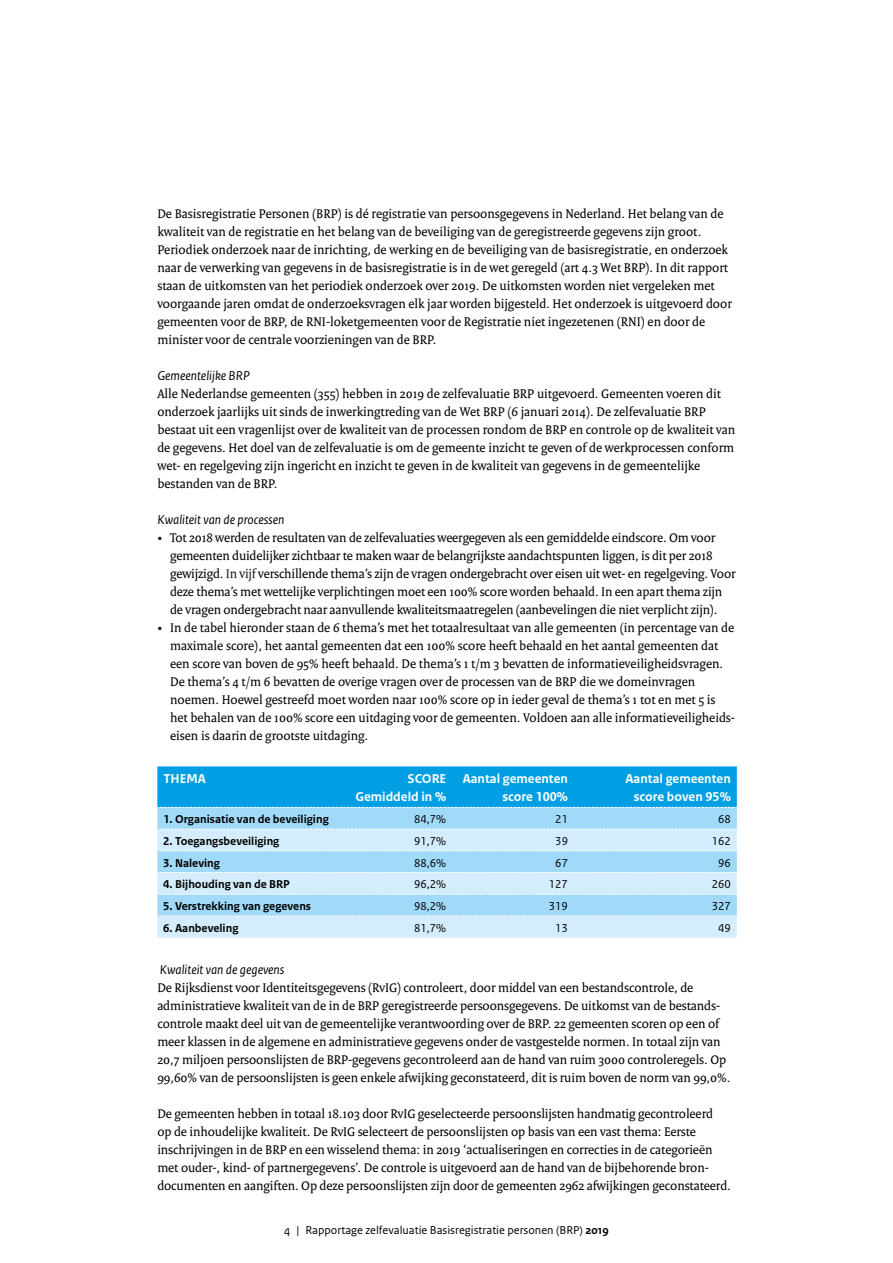
<style>
.page{position:relative;width:893px;height:1263px;background:#fff}
.page>*{position:absolute;margin:0;border:0;box-sizing:border-box;transform-origin:0 0}
.t1{font:13.5px/18px "Rijksoverheid Serif";color:#000}
.t2{font:italic 13.5px "Rijksoverheid Sans Text";color:#000}
.t3{font:700 13.5px/18px "Rijksoverheid Sans Text";color:#fff;text-align:right}
.t4{font:700 13.5px/18px "Rijksoverheid Sans Text";color:#fffefd;text-align:right}
.t5{font:700 12px "Rijksoverheid Sans Text";color:#000}
.t6{font:12px "Rijksoverheid Sans Text";color:#000}
.s1{color:#201c1d}
.s2{font-weight:700}
</style>
<div class="page">
<div style="left:157px;top:808px;width:580px;height:21px;background:#a1daf8"></div>
<svg style="left:157px;top:830px;width:580px;height:108px;fill:#d4edfc"></svg>
<svg style="left:157px;top:829px;width:580px;height:1px"></svg>
<svg style="left:157px;top:850px;width:580px;height:1px"></svg>
<svg style="left:157px;top:872px;width:580px;height:1px"></svg>
<svg style="left:157px;top:894px;width:580px;height:1px"></svg>
<svg style="left:157px;top:915px;width:580px;height:1px"></svg>
<div style="left:157px;top:766px;width:580px;height:42px;background:#009fe3"></div>
<p class="t1" style="left:157px;top:204px;width:576px">De Basisregistratie Personen (BRP) is dé registratie van persoonsgegevens in Nederland. Het belang van de kwaliteit van de registratie en het belang van de beveiliging van de geregistreerde gegevens zijn groot.<br>Periodiek onderzoek naar de inrichting, de werking en de beveiliging van de basisregistratie, en onderzoek naar de verwerking van gegevens in de basisregistratie is in de wet geregeld (art 4.3 Wet BRP). In dit rapport staan de uitkomsten van het periodiek onderzoek over 2019. De uitkomsten worden niet vergeleken met voorgaande jaren omdat de onderzoeksvragen elk jaar worden bijgesteld. Het onderzoek is uitgevoerd door gemeenten voor de BRP, de RNI-loketgemeenten voor de Registratie niet ingezetenen (RNI) en door de minister voor de centrale voorzieningen van de BRP.</p>
<p class="t2" style="left:157px;top:368px;width:94px">Gemeentelijke BRP</p>
<p class="t1" style="left:157px;top:384px;width:579px">Alle Nederlandse gemeenten (355) hebben in 2019 de zelfevaluatie BRP uitgevoerd. Gemeenten voeren dit onderzoek jaarlijks uit sinds de inwerkingtreding van de Wet BRP (6 januari 2014). De zelfevaluatie BRP bestaat uit een vragenlijst over de kwaliteit van de processen rondom de BRP en controle op de kwaliteit van de gegevens. Het doel van de zelfevaluatie is om de gemeente inzicht te geven of de werkprocessen conform wet- en regelgeving zijn ingericht en inzicht te geven in de kwaliteit van gegevens in de gemeentelijke bestanden van de BRP.</p>
<p class="t2" style="left:157px;top:512px;width:129px">Kwaliteit van de processen</p>
<p class="t1" style="left:170px;top:528px;width:567px;text-indent:-13px">• Tot 2018 werden de resultaten van de zelfevaluaties weergegeven als een gemiddelde eindscore. Om voor gemeenten duidelijker zichtbaar te maken waar de belangrijkste aandachtspunten liggen, is dit per 2018 gewijzigd. <span class="s1">In vijf</span> verschillende thema’s zijn de vragen ondergebracht over eisen uit wet- en regelgeving. Voor deze thema’s met wettelijke verplichtingen moet een 100% score worden behaald. In een apart thema zijn de vragen ondergebracht naar aanvullende kwaliteitsmaatregelen (aanbevelingen die niet verplicht zijn).</p>
<p class="t1" style="left:170px;top:618px;width:566px;text-indent:-13px">• In de tabel hieronder staan de 6 thema’s met het totaalresultaat van alle gemeenten (in percentage van de maximale score), het aantal gemeenten dat een 100% score heeft behaald en het aantal gemeenten dat een score van boven de 95% heeft behaald. De thema’s 1 t/m 3 bevatten de informatieveiligheidsvragen.<br>De thema’s 4 t/m 6 bevatten de overige vragen over de processen van de BRP die we domeinvragen noemen. Hoewel gestreefd moet worden naar 100% score op in ieder geval de thema’s 1 tot en met 5 is het behalen van de 100% score een uitdaging voor de gemeenten. Voldoen aan alle informatieveiligheids&shy;eisen is daarin de grootste uitdaging.</p>
<p class="t3" style="left:163px;top:770px;width:44px">THEMA</p>
<p class="t3" style="left:355px;top:770px;width:92px">SCORE<br>Gemiddeld in %</p>
<p class="t3" style="left:463px;top:770px;width:107px">Aantal gemeenten score 100%</p>
<p class="t4" style="left:625px;top:770px;width:107px">Aantal gemeenten score boven 95%</p>
<p class="t5" style="left:163px;top:812px;width:167px">1. Organisatie van de beveiliging</p>
<p class="t6" style="left:414px;top:812px;width:34px">84,7%</p>
<p class="t6" style="left:555px;top:812px;width:14px">21</p>
<p class="t6" style="left:718px;top:812px;width:14px">68</p>
<p class="t5" style="left:163px;top:834px;width:118px">2. Toegangsbeveiliging</p>
<p class="t6" style="left:414px;top:834px;width:34px">91,7%</p>
<p class="t6" style="left:555px;top:834px;width:14px">39</p>
<p class="t6" style="left:712px;top:834px;width:21px">162</p>
<p class="t5" style="left:163px;top:856px;width:58px">3. Naleving</p>
<p class="t6" style="left:414px;top:856px;width:34px">88,6%</p>
<p class="t6" style="left:555px;top:856px;width:14px">67</p>
<p class="t6" style="left:718px;top:856px;width:14px">96</p>
<p class="t5" style="left:163px;top:877px;width:128px">4. Bijhouding van de BRP</p>
<p class="t6" style="left:414px;top:877px;width:34px">96,2%</p>
<p class="t6" style="left:549px;top:877px;width:21px">127</p>
<p class="t6" style="left:712px;top:877px;width:21px">260</p>
<p class="t5" style="left:163px;top:899px;width:149px">5. Verstrekking van gegevens</p>
<p class="t6" style="left:414px;top:899px;width:34px">98,2%</p>
<p class="t6" style="left:549px;top:899px;width:21px">319</p>
<p class="t6" style="left:712px;top:899px;width:21px">327</p>
<p class="t5" style="left:163px;top:921px;width:77px">6. Aanbeveling</p>
<p class="t6" style="left:414px;top:921px;width:34px">81,7%</p>
<p class="t6" style="left:555px;top:921px;width:14px">13</p>
<p class="t6" style="left:718px;top:921px;width:14px">49</p>
<p class="t2" style="left:160px;top:962px;width:126px">Kwaliteit van de gegevens</p>
<p class="t1" style="left:157px;top:978px;width:575px">De Rijksdienst voor Identiteitsgegevens (RvIG) controleert, door middel van een bestandscontrole, de administratieve kwaliteit van de in de BRP geregistreerde persoonsgegevens. De uitkomst van de bestands&shy;controle maakt deel uit van de gemeentelijke verantwoording over de BRP. 22 gemeenten scoren op een of meer klassen in de algemene en administratieve gegevens onder de vastgestelde normen. In totaal zijn van 20,7 miljoen persoonslijsten de BRP-gegevens gecontroleerd aan de hand van ruim 3000 controleregels. Op 99,60% van de persoonslijsten is geen enkele afwijking geconstateerd, dit is ruim boven de norm van 99,0%.</p>
<p class="t1" style="left:157px;top:1104px;width:575px">De gemeenten hebben in totaal 18.103 door RvIG geselecteerde persoonslijsten handmatig gecontroleerd<br>op de inhoudelijke kwaliteit. De RvIG selecteert de persoonslijsten op basis van een vast thema: Eerste inschrijvingen in de BRP en een wisselend thema: in 2019 ‘actualiseringen en correcties in de categorieën met ouder-, kind- of partnergegevens’. De controle is uitgevoerd aan de hand van de bijbehorende bron&shy;documenten en aangiften. Op deze persoonslijsten zijn door de gemeenten 2962 afwijkingen geconstateerd.</p>
<p class="t6" style="left:284px;top:1223px;width:326px">4 | Rapportage zelfevaluatie Basisregistratie personen (BRP) <span class="s2">2019</span></p>
</div>
